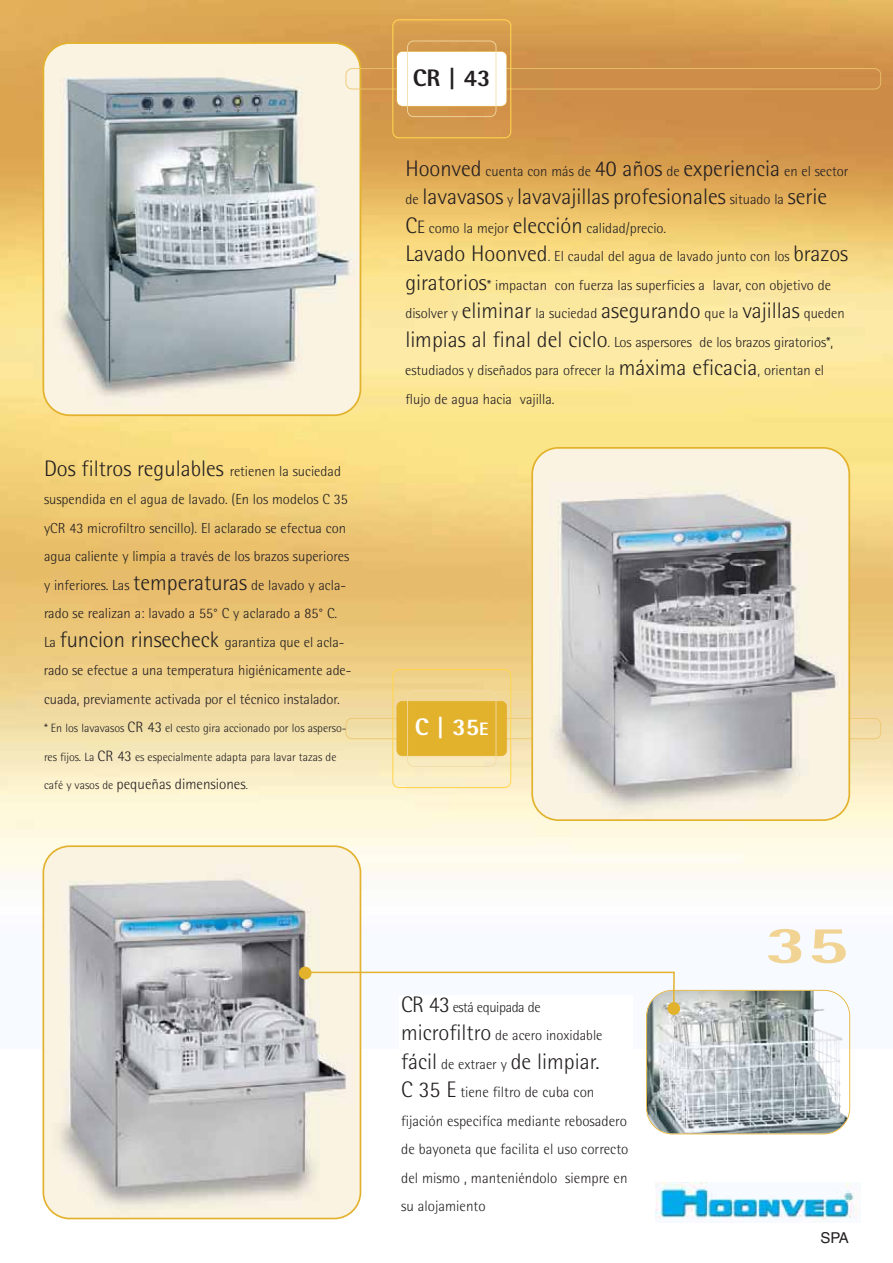
<style>
.page{position:relative;width:893px;height:1263px;background:#fff}
.page>*{position:absolute;margin:0;border:0;box-sizing:border-box;transform-origin:0 0}
.t1{font:800 52.5px "Rotis Semi Sans";color:#f1d493;scale:1.43 1}
.t2{font:800 24px "Rotis Semi Sans";color:#231f20}
.t3{font:800 24px "Rotis Semi Sans";color:#fff}
.t4{font:300 22.5px "Rotis Semi Sans";color:#231f20}
.t5{font:300 15px/28.5px "Rotis Semi Sans";color:#231f20}
.t6{font:15px "Helvetica";color:#231f20}
.t7{font:300 14.55px/28.5px "Rotis Semi Sans";color:#231f20}
.t8{font:300 12px "Rotis Semi Sans";color:#231f20}
.s1{font-size:14.55px}
.s2{font-size:22.5px}
.s3{font-size:15px}
.s4{font-size:12px}
.s5{font-size:18px}
</style>
<div class="page">
<img style="left:0;top:0;width:893px;height:1048px">
<svg style="left:43px;top:42px;width:318px;height:374px;background:#c4c7c0"></svg>
<svg style="left:43px;top:845px;width:318px;height:374px;background:#cbcac5"></svg>
<div style="left:345px;top:68px;width:536px;height:21px;border:2px solid #ecc66e;border-radius:6px"></div>
<svg style="left:392px;top:19px;width:119px;height:119px;background:#d69d4e"></svg>
<div style="left:397px;top:51px;width:110px;height:55px;background:#fff;border-radius:6px"></div>
<div style="left:396px;top:51px;width:111px;height:55px;border:1px solid #e3b22d;border-radius:6px"></div>
<div style="left:407px;top:41px;width:89px;height:76px;border:2px solid #f3dba6;border-radius:6px"></div>
<div style="left:345px;top:718px;width:536px;height:21px;border:2px solid #ecc66e;border-radius:6px"></div>
<svg style="left:392px;top:669px;width:119px;height:119px;background:#f5dfa3"></svg>
<div style="left:397px;top:701px;width:110px;height:55px;background:#e3b22d;border-radius:6px"></div>
<div style="left:396px;top:701px;width:111px;height:55px;border:1px solid #e3b22d;border-radius:6px"></div>
<div style="left:407px;top:690px;width:89px;height:77px;border:2px solid #f3dba6;border-radius:6px"></div>
<svg style="left:531px;top:447px;width:319px;height:374px;background:#d0cabc"></svg>
<img style="left:647px;top:991px;width:201px;height:143px">
<div style="left:646px;top:990px;width:204px;height:144px;border:2px solid #e3b22d;border-radius:26px"></div>
<svg style="left:306px;top:971px;width:369px;height:35px"></svg>
<div style="left:400px;top:995px;width:233px;height:242px;background:#fff"></div>
<img style="left:655px;top:1183px;width:202px;height:37px">
<div style="left:299px;top:967px;width:12px;height:12px;background:#e3b22d;border-radius:50%"></div>
<div style="left:667px;top:1002px;width:13px;height:13px;background:#e3b22d;border-radius:50%"></div>
<h3 class="t4" style="left:44px;top:460px;width:298px">Dos filtros regulables <span class="s1">retienen la suciedad</span></h3>
<p class="t7" style="left:44px;top:486px;width:309px">suspendida en el agua de lavado. (En los modelos C 35 yCR 43 microfiltro sencillo). El aclarado se efectua con agua caliente y limpia a través de los brazos superiores y inferiores. Las <span class="s2">temperaturas</span> de lavado y acla&shy;rado se realizan a: lavado a 55° C y aclarado a 85° C.<br>La <span class="s2">funcion rinsecheck</span> garantiza que el acla&shy;rado se efectue a una temperatura higiénicamente ade&shy;cuada, previamente activada por el técnico instalador.</p>
<p class="t8" style="left:44px;top:724px;width:304px">* En los lavavasos <span class="s3">CR 43</span> el cesto gira accionado por los asperso-</p>
<p class="t8" style="left:44px;top:752px;width:294px">res fijos. La <span class="s3">CR 43</span> es especialmente adapta para lavar tazas de</p>
<p class="t5" style="left:44px;top:771px;width:205px"><span class="s4">café y vasos de</span> pequeñas dimensiones<span class="s4">.</span></p>
<h2 class="t2" style="left:413px;top:69px;width:79px">CR | 43</h2>
<p class="t7" style="left:405px;top:158px;width:445px"><span class="s2">Hoonved</span> cuenta con más de <span class="s2">40 años</span> de <span class="s2">experiencia</span> en el sector</p>
<h3 class="t4" style="left:405px;top:189px;width:423px"><span class="s1">de</span> lavavasos <span class="s1">y</span> lavavajillas profesionales <span class="s1">situado la</span> serie</h3>
<p class="t7" style="left:405px;top:215px;width:444px"><span class="s2">C</span><span class="s5">E</span> como la mejor <span class="s2">elección</span> calidad/precio.<br><span class="s2">Lavado Hoonved</span>. El caudal del agua de lavado junto con los <span class="s2">brazos giratorios</span>* impactan con fuerza las superficies a lavar, con objetivo de disolver y <span class="s2">eliminar</span> la suciedad <span class="s2">asegurando</span> que la <span class="s2">vajillas</span> queden <span class="s2">limpias al final del ciclo</span>. Los aspersores de los brazos giratorios*, estudiados y diseñados para ofrecer la <span class="s2">máxima eficacia</span>, orientan el flujo de agua hacia vajilla.</p>
<h2 class="t3" style="left:415px;top:719px;width:75px">C | 35<span class="s5">E</span></h2>
<p class="t7" style="left:401px;top:994px;width:203px"><span class="s2">CR 43</span> está equipada de <span class="s2">microfiltro</span> de acero inoxidable</p>
<h3 class="t4" style="left:401px;top:1053px;width:200px">fácil <span class="s1">de extraer y</span> de limpiar.</h3>
<p class="t5" style="left:401px;top:1079px;width:229px"><span class="s2">C 35 E</span> tiene filtro de cuba con fijación especifíca mediante rebosadero de bayoneta que facilita el uso correcto del mismo , manteniéndolo siempre en su alojamiento</p>
<h1 class="t1" style="left:765px;top:927px;width:60px">35</h1>
<p class="t6" style="left:820px;top:1232px;width:30px">SPA</p>
</div>
